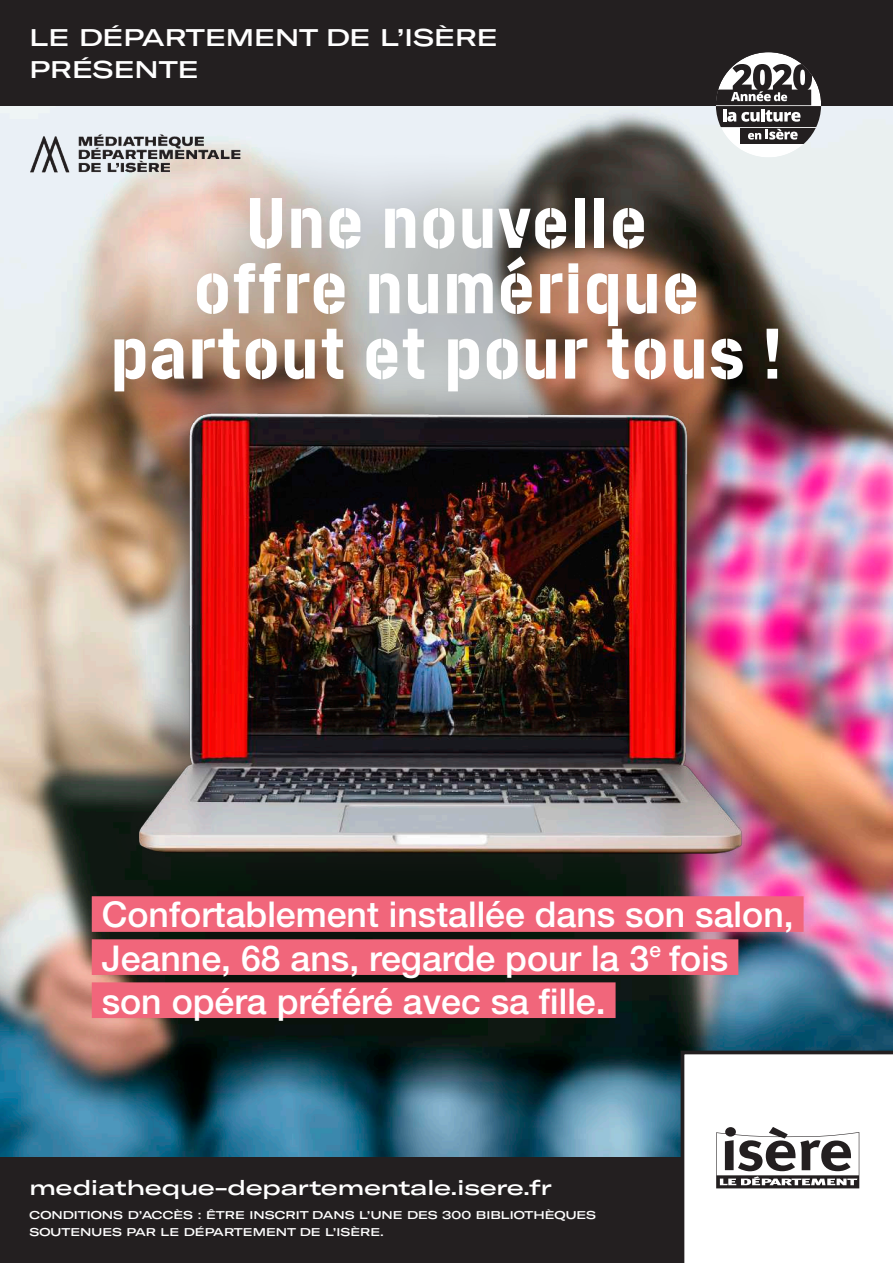
<style>
.page{position:relative;width:893px;height:1263px;background:#fff}
.page>*{position:absolute;margin:0;border:0;box-sizing:border-box;transform-origin:0 0}
.t1{font:71.25px/65.4px "Cargo";color:#fff;text-align:center}
.t2{font:500 35.7px/43px "Helvetica Neue LT Std";color:#fff}
.t3{font:500 expanded 23.7px/32.7px "GT America";color:#fff}
.t4{font:500 expanded 20.85px "GT America";color:#fff}
.t5{font:500 20.85px "Helvetica Neue LT Std";color:#fff}
.t6{font:500 expanded 11.1px/16.4px "GT America";color:#fff}
</style>
<div class="page">
<img style="left:0;top:105px;width:893px;height:1053px">
<img style="left:63px;top:444px;width:745px;height:459px">
<div style="left:92px;top:896px;width:712px;height:36px;background:#f1667b"></div>
<div style="left:92px;top:939px;width:646px;height:36px;background:#f1667b"></div>
<div style="left:92px;top:982px;width:524px;height:36px;background:#f1667b"></div>
<div style="left:0;top:0;width:893px;height:105px;background:#231f20"></div>
<div style="left:0;top:1158px;width:842px;height:105px;background:#231f20"></div>
<div style="left:56px;top:142px;width:779px;height:302px;background:#231f20;opacity:.75"></div>
<img style="left:24px;top:129px;width:224px;height:45px">
<svg style="left:681px;top:1051px;width:212px;height:212px"></svg>
<div style="left:716px;top:52px;width:105px;height:105px;background:#fff;border-radius:50%"></div>
<svg style="left:740px;top:140px;width:81px;height:4px"></svg>
<svg style="left:716px;top:64px;width:105px;height:76px"></svg>
<p class="t3" style="left:29px;top:21px;width:470px">LE DÉPARTEMENT DE L’ISÈRE<br>PRÉSENTE</p>
<h1 class="t1" style="left:110px;top:186px;width:675px">Une nouvelle<br>offre numérique partout et pour tous !</h1>
<p class="t2" style="left:102px;top:893px;width:693px">Confortablement installée dans son salon,<br>Jeanne, 68 ans, regarde pour la 3 fois son opéra préféré avec sa fille.</p>
<p class="t5" style="left:649px;top:937px;width:13px">e</p>
<p class="t4" style="left:29px;top:1175px;width:524px">mediatheque-departementale.isere.fr</p>
<p class="t6" style="left:29px;top:1207px;width:568px">CONDITIONS D’ACCÈS : ÊTRE INSCRIT DANS L’UNE DES 300 BIBLIOTHÈQUES<br>SOUTENUES PAR LE DÉPARTEMENT DE L’ISÈRE.</p>
</div>
